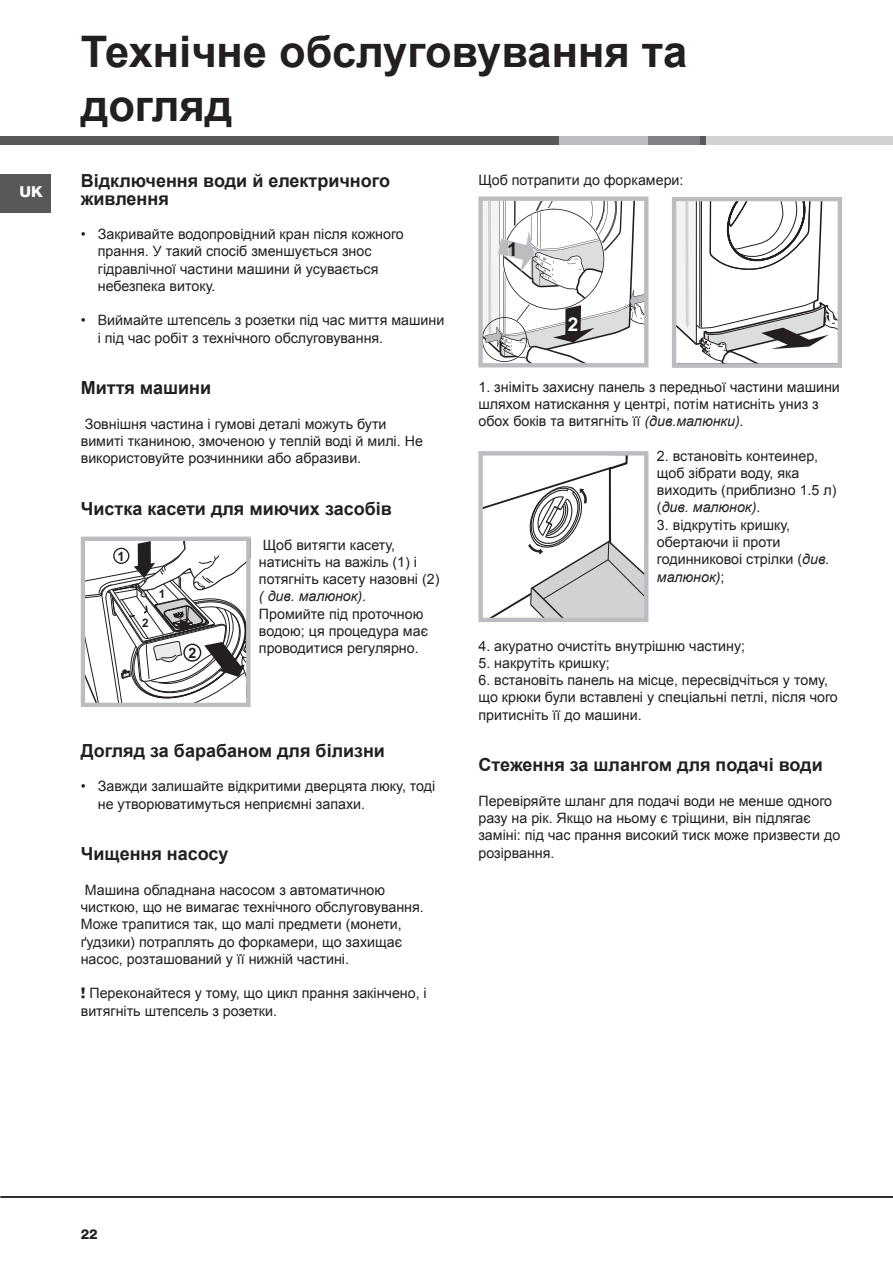
<style>
.page{position:relative;width:893px;height:1263px;background:#fff}
.page>*{position:absolute;margin:0;border:0;box-sizing:border-box;transform-origin:0 0}
.t1{font:700 43.5px/54px "Arial";color:#231f20}
.t2{font:700 18.9px "Arial";color:#231f20}
.t3{font:700 18.9px "Arial";color:#fff}
.t4{font:700 18px/17.2px "Arial";color:#231f20}
.t5{font:800 15px "Helvetica Neue";color:#fff;scale:1.05 1}
.t6{font:700 14.4px "Arial";color:#231f20}
.t7{font:14.25px/17.2px "Arial";color:#231f20}
.t8{font:italic 14.25px "Arial";color:#231f20}
.t9{font:800 13.5px "Helvetica Neue";color:#231f20}
.t10{font:700 12.9px "Arial";color:#231f20}
.t11{font:700 11.7px "Arial";color:#231f20}
.s1{font-family:"Helvetica";font-weight:900}
.s2{font-style:italic}
</style>
<div class="page">
<div style="left:0;top:136px;width:891px;height:9px;background:#57585a"></div>
<div style="left:559px;top:136px;width:89px;height:9px;background:#bcbdc0"></div>
<div style="left:648px;top:136px;width:51px;height:9px;background:#808285"></div>
<div style="left:0;top:174px;width:51px;height:38px;background:#57585a"></div>
<hr style="left:0;top:1196px;width:893px;height:2px;background:#231f20">
<div style="left:706px;top:136px;width:187px;height:9px;background:#d1d2d4"></div>
<svg style="left:483px;top:456px;width:160px;height:161px"></svg>
<div style="left:478px;top:451px;width:170px;height:171px;border:4px solid #bcbdc0"></div>
<svg style="left:86px;top:542px;width:160px;height:160px"></svg>
<div style="left:81px;top:537px;width:170px;height:170px;border:4px solid #bcbdc0"></div>
<svg style="left:478px;top:197px;width:170px;height:170px"></svg>
<svg style="left:677px;top:202px;width:160px;height:160px"></svg>
<div style="left:672px;top:197px;width:170px;height:171px;border:4px solid #bcbdc0"></div>
<p class="t5" style="left:20px;top:183px;width:24px">UK</p>
<h1 class="t1" style="left:81px;top:26px;width:608px">Технічне обслуговування та догляд</h1>
<p class="t4" style="left:81px;top:173px;width:311px">Відключення води й електричного живлення</p>
<p class="t7" style="left:98px;top:226px;width:308px;text-indent:-17px">• Закривайте водопровідний кран після кожного прання. У такий спосіб зменшується знос гідравлічної частини машини й усувається небезпека витоку.</p>
<p class="t7" style="left:98px;top:312px;width:348px;text-indent:-17px">• Виймайте штепсель з розетки під час миття машини і під час робіт з технічного обслуговування.</p>
<p class="t4" style="left:81px;top:380px;width:132px">Миття машини</p>
<p class="t7" style="left:81px;top:415px;width:344px">Зовнішня частина і гумові деталі можуть бути вимиті тканиною, змоченою у теплій воді й милі. Не використовуйте розчинники або абразиви.</p>
<p class="t4" style="left:81px;top:501px;width:313px">Чистка касети для миючих засобів</p>
<p class="t7" style="left:259px;top:536px;width:182px">Щоб витягти касету, натисніть на важіль (1) і потягніть касету назовні (2)</p>
<p class="t8" style="left:259px;top:587px;width:109px">( див. малюнок).</p>
<p class="t7" style="left:259px;top:605px;width:170px">Промийте під проточною водою; ця процедура має проводитися регулярно.</p>
<p class="t10" style="left:117px;top:548px;width:9px">1</p>
<p class="t11" style="left:159px;top:586px;width:8px">1</p>
<p class="t11" style="left:142px;top:615px;width:8px">2</p>
<p class="t6" style="left:189px;top:643px;width:9px">2</p>
<p class="t4" style="left:81px;top:742px;width:306px">Догляд за барабаном для білизни</p>
<p class="t7" style="left:98px;top:778px;width:339px;text-indent:-17px">• Завжди залишайте відкритими дверцята люку, тоді не утворюватимуться неприємні запахи.</p>
<p class="t4" style="left:81px;top:846px;width:149px">Чищення насосу</p>
<p class="t7" style="left:81px;top:881px;width:344px">Машина обладнана насосом з автоматичною чисткою, що не вимагає технічного обслуговування.<br>Може трапитися так, що малі предмети (монети, ґудзики) потраплять до форкамери, що захищає насос, розташований у її нижній частині.</p>
<p class="t7" style="left:81px;top:985px;width:348px"><span class="s1">!</span> Переконайтеся у тому, що цикл прання закінчено, і витягніть штепсель з розетки.</p>
<p class="t7" style="left:478px;top:171px;width:207px">Щоб потрапити до форкамери:</p>
<h2 class="t2" style="left:507px;top:237px;width:12px">1</h2>
<h2 class="t3" style="left:568px;top:312px;width:12px">2</h2>
<p class="t7" style="left:478px;top:378px;width:363px">1. знiмiть захисну панель з передньої частини машини шляхом натискання у центрi, потiм натиснiть униз з обох бокiв та витягнiть її <span class="s2">(див.малюнки).</span></p>
<p class="t7" style="left:657px;top:447px;width:181px">2. встановіть контеинер, щоб зібрати воду, яка виходить (приблизно 1.5 л) (<span class="s2">див. малюнок)</span>.</p>
<p class="t7" style="left:657px;top:516px;width:174px">3. відкрутіть кришку, обертаючи іі проти годинниковоі стрілки (<span class="s2">див. малюнок)</span>;</p>
<p class="t7" style="left:478px;top:637px;width:268px">4. акуратно очистіть внутрішню частину;</p>
<p class="t7" style="left:478px;top:654px;width:133px">5. накрутіть кришку;</p>
<p class="t7" style="left:478px;top:671px;width:361px">6. встановіть панель на місце, пересвідчіться у тому, що крюки були вставлені у спеціальні петлі, пiсля чого притиснiть її до машини.</p>
<p class="t4" style="left:478px;top:757px;width:346px">Стеження за шлангом для подачі води</p>
<p class="t7" style="left:478px;top:792px;width:363px">Перевіряйте шланг для подачі води не менше одного разу на рік. Якщо на ньому є тріщини, він підлягає заміні: під час прання високий тиск може призвести до розірвання.</p>
<p class="t9" style="left:81px;top:1226px;width:19px">22</p>
</div>
